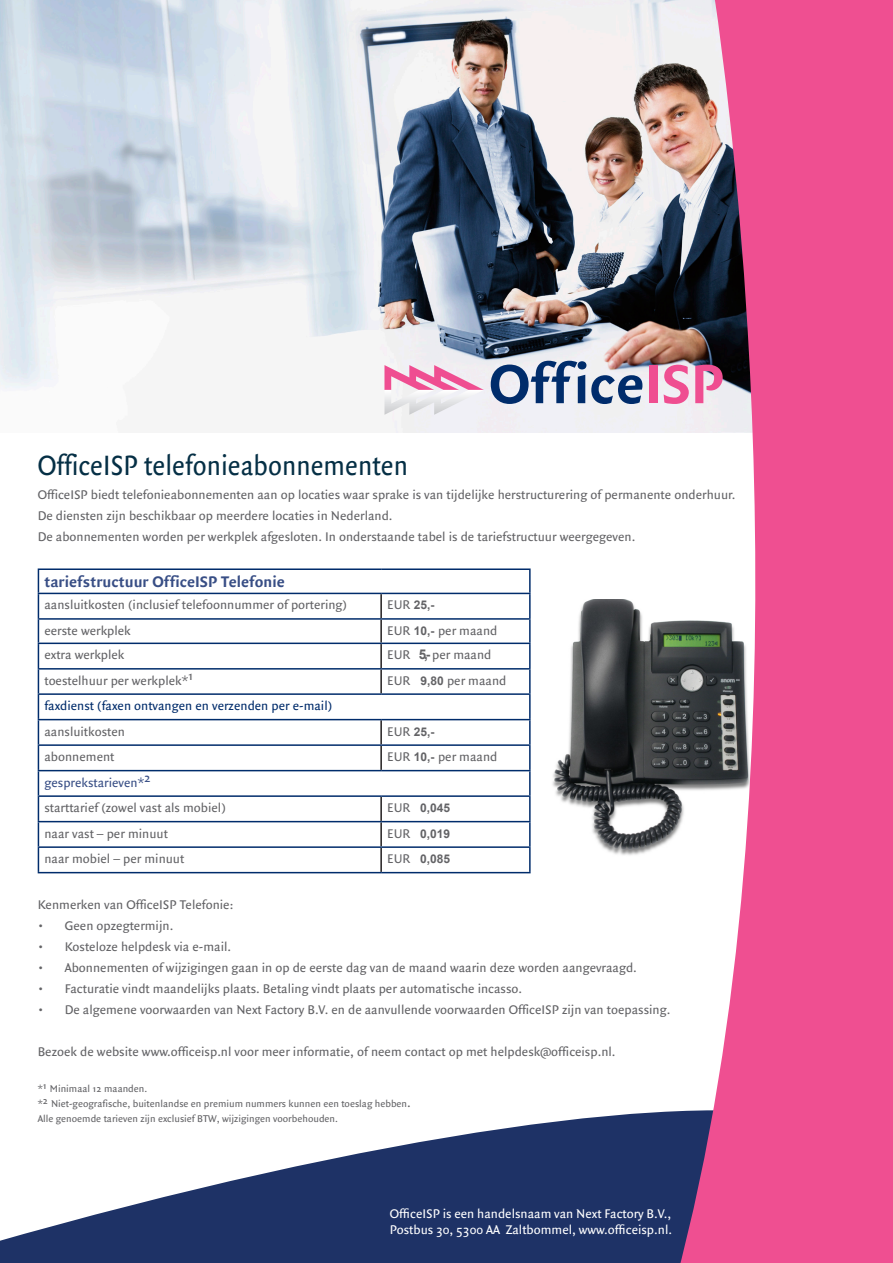
<style>
.page{position:relative;width:893px;height:1263px;background:#fff}
.page>*{position:absolute;margin:0;border:0;box-sizing:border-box;transform-origin:0 0}
.t1{font:700 59.1px "Quadraat Sans";color:#002c6b}
.t2{font:30px "Quadraat Sans";color:#052f45;scale:.9 1}
.t3{font:700 16.5px "Quadraat Sans";color:#384e85}
.t4{font:13.5px "Quadraat Sans";color:#636366}
.t5{font:13.5px "Quadraat Sans";color:#fff}
.t6{font:13.5px "Quadraat Sans";color:#002c6b}
.t7{font:13.5px "Quadraat Sans";color:#384e85}
.t8{font:700 12px "Arial";color:#636366}
.t9{font:10.5px "Quadraat Sans";color:#636366}
.s1{color:#ef4e91}
.s2{font-family:"Quadraat Sans";font-weight:400;font-size:13.5px}
.s3{font-family:"Arial";font-weight:700;font-size:12px}
.s4{font-family:"Arial";font-weight:700}
.s5{font-size:13.5px}
</style>
<div class="page">
<img style="left:552px;top:599px;width:123px;height:256px">
<img style="left:0;top:0;width:675px;height:432px">
<hr style="left:380px;top:594px;width:2px;height:24px;background:#231f20">
<hr style="left:380px;top:620px;width:2px;height:23px;background:#231f20">
<hr style="left:380px;top:644px;width:2px;height:24px;background:#231f20">
<hr style="left:380px;top:670px;width:2px;height:23px;background:#231f20">
<hr style="left:380px;top:720px;width:2px;height:24px;background:#231f20">
<hr style="left:380px;top:746px;width:2px;height:24px;background:#231f20">
<hr style="left:380px;top:797px;width:2px;height:24px;background:#231f20">
<hr style="left:380px;top:822px;width:2px;height:24px;background:#231f20">
<hr style="left:380px;top:848px;width:2px;height:24px;background:#231f20">
<hr style="left:529px;top:644px;width:2px;height:24px;background:#002c6b">
<hr style="left:38px;top:668px;width:343px;height:2px;background:#002c6b">
<hr style="left:381px;top:668px;width:150px;height:2px;background:#002c6b">
<hr style="left:529px;top:670px;width:2px;height:23px;background:#002c6b">
<hr style="left:38px;top:693px;width:343px;height:2px;background:#002c6b">
<hr style="left:381px;top:693px;width:150px;height:2px;background:#002c6b">
<hr style="left:529px;top:695px;width:2px;height:24px;background:#002c6b">
<hr style="left:38px;top:719px;width:343px;height:1px;background:#002c6b">
<hr style="left:381px;top:719px;width:150px;height:1px;background:#002c6b">
<hr style="left:529px;top:720px;width:2px;height:24px;background:#002c6b">
<hr style="left:38px;top:744px;width:343px;height:2px;background:#002c6b">
<hr style="left:381px;top:744px;width:150px;height:2px;background:#002c6b">
<hr style="left:529px;top:746px;width:2px;height:24px;background:#002c6b">
<hr style="left:38px;top:770px;width:343px;height:1px;background:#002c6b">
<hr style="left:381px;top:770px;width:150px;height:1px;background:#002c6b">
<hr style="left:529px;top:771px;width:2px;height:24px;background:#002c6b">
<hr style="left:38px;top:795px;width:343px;height:2px;background:#002c6b">
<hr style="left:381px;top:795px;width:150px;height:2px;background:#002c6b">
<hr style="left:529px;top:797px;width:2px;height:24px;background:#002c6b">
<hr style="left:38px;top:821px;width:343px;height:1px;background:#002c6b">
<hr style="left:381px;top:821px;width:150px;height:1px;background:#002c6b">
<hr style="left:529px;top:822px;width:2px;height:24px;background:#002c6b">
<hr style="left:38px;top:846px;width:343px;height:2px;background:#002c6b">
<hr style="left:381px;top:846px;width:150px;height:2px;background:#002c6b">
<hr style="left:529px;top:848px;width:2px;height:24px;background:#002c6b">
<hr style="left:38px;top:872px;width:343px;height:1px;background:#002c6b">
<hr style="left:381px;top:872px;width:150px;height:1px;background:#002c6b">
<hr style="left:38px;top:618px;width:343px;height:2px;background:#002c6b">
<hr style="left:381px;top:618px;width:150px;height:2px;background:#002c6b">
<hr style="left:529px;top:620px;width:2px;height:23px;background:#002c6b">
<hr style="left:38px;top:643px;width:343px;height:1px;background:#002c6b">
<hr style="left:381px;top:643px;width:150px;height:1px;background:#002c6b">
<hr style="left:529px;top:594px;width:2px;height:24px;background:#002c6b">
<hr style="left:38px;top:568px;width:343px;height:2px;background:#002c6b">
<svg style="left:38px;top:570px;width:1px;height:302px"></svg>
<hr style="left:381px;top:568px;width:150px;height:2px;background:#002c6b">
<hr style="left:529px;top:570px;width:2px;height:23px;background:#002c6b">
<hr style="left:38px;top:593px;width:343px;height:1px;background:#002c6b">
<hr style="left:381px;top:593px;width:150px;height:1px;background:#002c6b">
<svg style="left:384px;top:365px;width:100px;height:50px"></svg>
<svg style="left:0;top:1111px;width:675px;height:152px;fill:#1e3266"></svg>
<svg style="left:675px;top:0;width:218px;height:1263px;background:#dc6a9a"></svg>
<p class="t2" style="left:38px;top:448px;width:413px">OfficeISP telefonieabonnementen</p>
<p class="t1" style="left:489px;top:351px;width:236px">Office<span class="s1">ISP</span></p>
<p class="t4" style="left:38px;top:487px;width:699px">OfficeISP biedt telefonieabonnementen aan op locaties waar sprake is van tijdelijke herstructurering of permanente onderhuur.</p>
<p class="t4" style="left:38px;top:508px;width:356px">De diensten zijn beschikbaar op meerdere locaties in Nederland.</p>
<p class="t4" style="left:38px;top:529px;width:599px">De abonnementen worden per werkplek afgesloten. In onderstaande tabel is de tariefstructuur weergegeven.</p>
<p class="t3" style="left:44px;top:573px;width:242px">tariefstructuur OfficeISP Telefonie</p>
<p class="t4" style="left:44px;top:597px;width:304px">aansluitkosten (inclusief telefoonnummer of portering)</p>
<p class="t8" style="left:387px;top:597px;width:49px"><span class="s2">EUR</span> 25,-</p>
<p class="t4" style="left:44px;top:623px;width:88px">eerste werkplek</p>
<p class="t4" style="left:387px;top:623px;width:112px">EUR <span class="s3">10,-</span> per maand</p>
<p class="t4" style="left:44px;top:647px;width:82px">extra werkplek</p>
<p class="t4" style="left:387px;top:647px;width:106px">EUR <span class="s4">5,-</span> per maand</p>
<p class="t4" style="left:44px;top:673px;width:151px">toestelhuur per werkplek*1</p>
<p class="t4" style="left:387px;top:673px;width:121px">EUR <span class="s3">9,80</span> per maand</p>
<p class="t6" style="left:44px;top:698px;width:289px">faxdienst (faxen ontvangen en verzenden per e-mail)</p>
<p class="t4" style="left:44px;top:723px;width:82px">aansluitkosten</p>
<p class="t8" style="left:387px;top:723px;width:49px"><span class="s2">EUR</span> 25,-</p>
<p class="t4" style="left:44px;top:749px;width:72px">abonnement</p>
<p class="t4" style="left:387px;top:749px;width:112px">EUR <span class="s3">10,-</span> per maand</p>
<p class="t7" style="left:44px;top:774px;width:108px">gesprekstarieven*2</p>
<p class="t4" style="left:44px;top:800px;width:183px">starttarief (zowel vast als mobiel)</p>
<p class="t8" style="left:387px;top:800px;width:65px"><span class="s2">EUR</span> 0,045</p>
<p class="t4" style="left:44px;top:825px;width:125px">naar vast – per minuut</p>
<p class="t8" style="left:387px;top:825px;width:65px"><span class="s2">EUR</span> 0,019</p>
<p class="t4" style="left:44px;top:851px;width:141px">naar mobiel – per minuut</p>
<p class="t8" style="left:387px;top:851px;width:65px"><span class="s2">EUR</span> 0,085</p>
<p class="t4" style="left:38px;top:897px;width:197px">Kenmerken van OfficeISP Telefonie:</p>
<p class="t4" style="left:38px;top:918px;width:137px">• Geen opzegtermijn.</p>
<p class="t4" style="left:38px;top:939px;width:195px">• Kosteloze helpdesk via e-mail.</p>
<p class="t4" style="left:38px;top:960px;width:601px">• Abonnementen of wijzigingen gaan in op de eerste dag van de maand waarin deze worden aangevraagd.</p>
<p class="t4" style="left:38px;top:981px;width:486px">• Facturatie vindt maandelijks plaats. Betaling vindt plaats per automatische incasso.</p>
<p class="t4" style="left:38px;top:1002px;width:634px">• De algemene voorwaarden van Next Factory B.V. en de aanvullende voorwaarden OfficeISP zijn van toepassing.</p>
<p class="t4" style="left:38px;top:1044px;width:579px">Bezoek de website www.officeisp.nl voor meer informatie, of neem contact op met helpdesk@officeisp.nl.</p>
<p class="t9" style="left:38px;top:1083px;width:111px">*1 Minimaal 12 maanden.</p>
<p class="t9" style="left:38px;top:1098px;width:375px">*2 Niet-geografische, buitenlandse en premium nummers kunnen een toeslag hebben<span class="s5">.</span></p>
<p class="t9" style="left:38px;top:1113px;width:302px">Alle genoemde tarieven zijn exclusief BTW, wijzigingen voorbehouden.</p>
<p class="t5" style="left:390px;top:1206px;width:283px">OfficeISP is een handelsnaam van Next Factory B.V.,</p>
<p class="t5" style="left:390px;top:1222px;width:284px">Postbus 30, 5300 AA Zaltbommel, www.officeisp.nl.</p>
</div>
